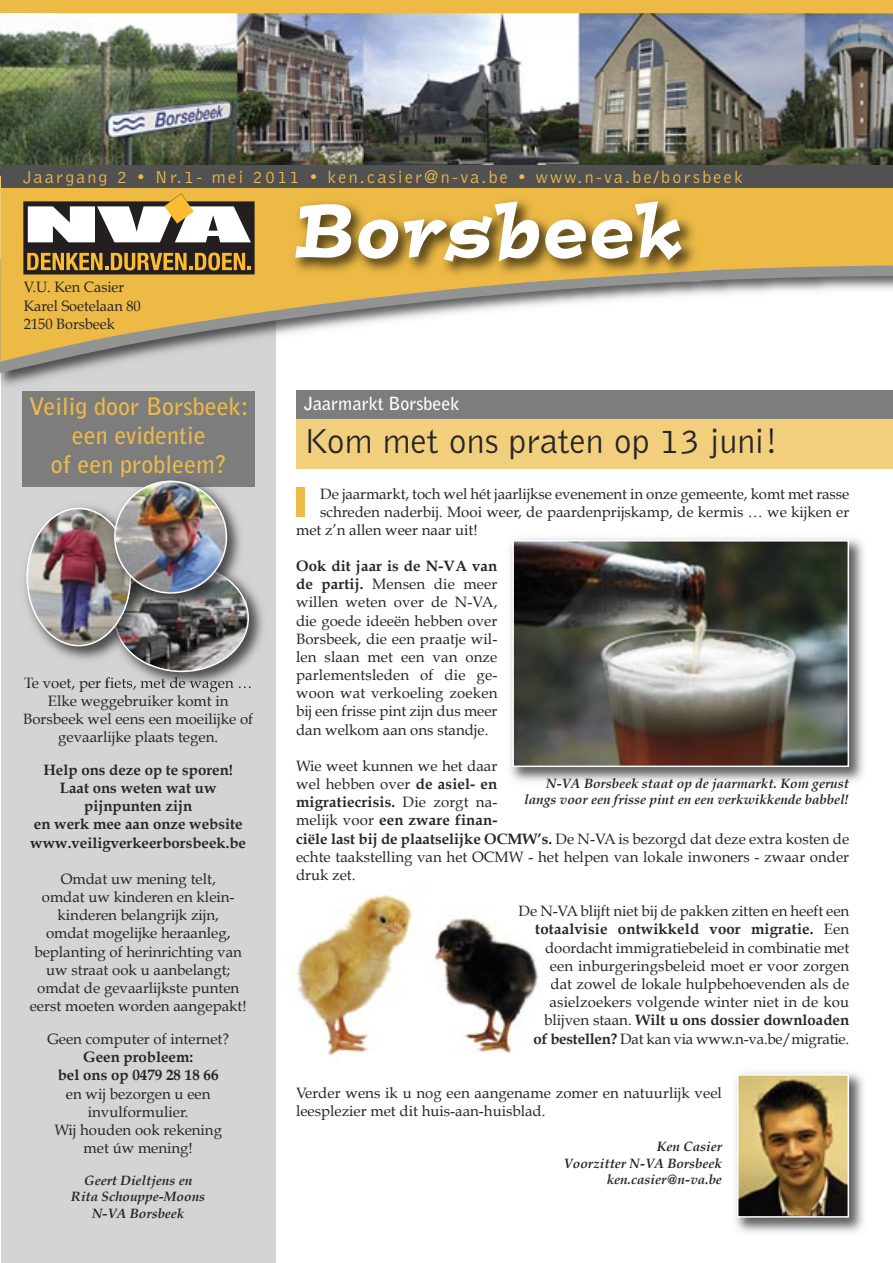
<style>
.page{position:relative;width:893px;height:1263px;background:#fff}
.page>*{position:absolute;margin:0;border:0;box-sizing:border-box;transform-origin:0 0}
.t1{font:300 36px "Bell Gothic Std";color:#272627}
.t2{font:700 24px/28.8px "Bell Gothic Std";color:#edba46;text-align:center}
.t3{font:300 18px "Bell Gothic Std";letter-spacing:.125em;color:#edba46}
.t4{font:700 18px "Bell Gothic Std";color:#fff}
.t5{font:15px/18.1px "Book Antiqua";color:#272627;text-align:center}
.t6{font:700 15px/18px "Book Antiqua";color:#272627;text-align:center}
.t7{font:15px/18.1px "Book Antiqua";color:#272627;scale:.96 1}
.t8{font:italic 700 13.5px/16.4px "Book Antiqua";color:#272627;text-align:right}
.s1{font-weight:700}
</style>
<div class="page">
<div style="left:1px;top:300px;width:275px;height:963px;background:#d4d4d4"></div>
<img style="left:1px;top:373px;width:64px;height:19px">
<svg style="left:0;top:362px;width:115px;height:11px"></svg>
<svg style="left:0;top:0;width:893px;height:362px"></svg>
<div style="left:23px;top:391px;width:232px;height:96px;background:#7d7d7d"></div>
<svg style="left:23px;top:194px;width:232px;height:80px"></svg>
<svg style="left:689px;top:281px;width:12px;height:1px"></svg>
<img style="left:289px;top:194px;width:412px;height:87px">
<svg style="left:295px;top:201px;width:387px;height:61px"></svg>
<img style="left:0;top:13px;width:893px;height:163px">
<div style="left:1px;top:165px;width:892px;height:23px;background:#525152"></div>
<div style="left:296px;top:396px;width:597px;height:72px;background:#f2cf7d"></div>
<div style="left:296px;top:390px;width:597px;height:28px;background:#7d7d7d"></div>
<div style="left:297px;top:488px;width:8px;height:29px;background:#edba46"></div>
<img style="left:108px;top:587px;width:155px;height:105px">
<img style="left:26px;top:481px;width:223px;height:191px">
<img style="left:510px;top:538px;width:354px;height:244px">
<img style="left:515px;top:543px;width:331px;height:221px">
<div style="left:512px;top:540px;width:337px;height:227px;border:2px solid #fff"></div>
<img style="left:735px;top:1072px;width:129px;height:161px">
<img style="left:740px;top:1077px;width:106px;height:137px">
<div style="left:737px;top:1074px;width:112px;height:143px;border:2px solid #fff"></div>
<img style="left:297px;top:894px;width:242px;height:161px">
<p class="t3" style="left:23px;top:170px;width:721px">Jaargang 2 • Nr.1- mei 2011 • ken.casier@n-va.be • www.n-va.be/borsbeek</p>
<p class="t7" style="left:24px;top:278px;width:123px">V.U. Ken Casier<br>Karel Soetelaan 80<br>2150 Borsbeek</p>
<h2 class="t2" style="left:29px;top:394px;width:221px">Veilig door Borsbeek: een evidentie<br>of een probleem?</h2>
<p class="t5" style="left:23px;top:692px;width:231px">Elke weggebruiker komt in<br>Borsbeek wel eens een moeilijke of gevaarlijke plaats tegen.</p>
<p class="t6" style="left:30px;top:762px;width:217px">Help ons deze op te sporen!<br>Laat ons weten wat uw pijnpunten zijn<br>en werk mee aan onze website www.veiligverkeerborsbeek.be</p>
<p class="t5" style="left:30px;top:870px;width:218px">Omdat uw mening telt,<br>omdat uw kinderen en klein&shy;kinderen belangrijk zijn,<br>omdat mogelijke heraanleg, beplanting of herinrichting van uw straat ook u aanbelangt; omdat de gevaarlijkste punten eerst moeten worden aangepakt!</p>
<p class="t5" style="left:47px;top:1030px;width:183px">Geen computer of internet?</p>
<p class="t6" style="left:58px;top:1048px;width:162px">Geen probleem:<br>bel ons op 0479 28 18 66</p>
<p class="t5" style="left:54px;top:1085px;width:169px">en wij bezorgen u een invulformulier.<br>Wij houden ook rekening met úw mening!</p>
<p class="t8" style="left:71px;top:1173px;width:135px;text-align:center">Geert Dieltjens en<br>Rita Schouppe-Moons<br>N-VA Borsbeek</p>
<p class="t4" style="left:304px;top:395px;width:157px">Jaarmarkt Borsbeek</p>
<h1 class="t1" style="left:304px;top:428px;width:476px">Kom met ons praten op 13 juni!</h1>
<p class="t5" style="left:320px;top:485px;width:531px">De jaarmarkt, toch wel hét jaarlijkse evenement in onze gemeente, komt met rasse</p>
<p class="t5" style="left:320px;top:503px;width:530px">schreden naderbij. Mooi weer, de paardenprijskamp, de kermis … we kijken er</p>
<p class="t5" style="left:296px;top:521px;width:183px">met z’n allen weer naar uit!</p>
<p class="t5" style="left:296px;top:557px;width:203px;text-align:justify"><span class="s1">Ook dit jaar is de N-VA van de partij.</span> Mensen die meer willen weten over de N-VA, die goede ideeën hebben over Borsbeek, die een praatje wil&shy;len slaan met een van onze parlementsleden of die ge&shy;woon wat verkoeling zoeken bij een frisse pint zijn dus meer dan welkom aan ons standje.</p>
<p class="t5" style="left:296px;top:757px;width:555px;text-align:left">Wie weet kunnen we het daar<br>wel hebben over <span class="s1">de asiel- en<br>migratiecrisis.</span> Die zorgt na-<br>melijk voor <span class="s1">een zware finan-<br>ciële last bij de plaatselijke OCMW’s.</span> De N-VA is bezorgd dat deze extra kosten de echte taakstelling van het OCMW - het helpen van lokale inwoners - zwaar onder druk zet.</p>
<p class="t5" style="left:519px;top:902px;width:332px;text-align:right">De N-VA blijft niet bij de pakken zitten en heeft een <span class="s1">totaalvisie ontwikkeld voor migratie.</span> Een doordacht immigratiebeleid in combinatie met een inburgeringsbeleid moet er voor zorgen<br>dat zowel de lokale hulpbehoevenden als de asielzoekers volgende winter niet in de kou blijven staan. <span class="s1">Wilt u ons dossier downloaden<br>of bestellen?</span> Dat kan via www.n-va.be/migratie.</p>
<p class="t5" style="left:296px;top:1084px;width:427px;text-align:left">Verder wens ik u nog een aangename zomer en natuurlijk veel leesplezier met dit huis-aan-huisblad.</p>
<p class="t8" style="left:564px;top:1139px;width:160px">Ken Casier<br>Voorzitter N-VA Borsbeek ken.casier@n-va.be</p>
<p class="t8" style="left:524px;top:776px;width:326px">N-VA Borsbeek staat op de jaarmarkt. Kom gerust langs voor een frisse pint en een verkwikkende babbel!</p>
</div>
